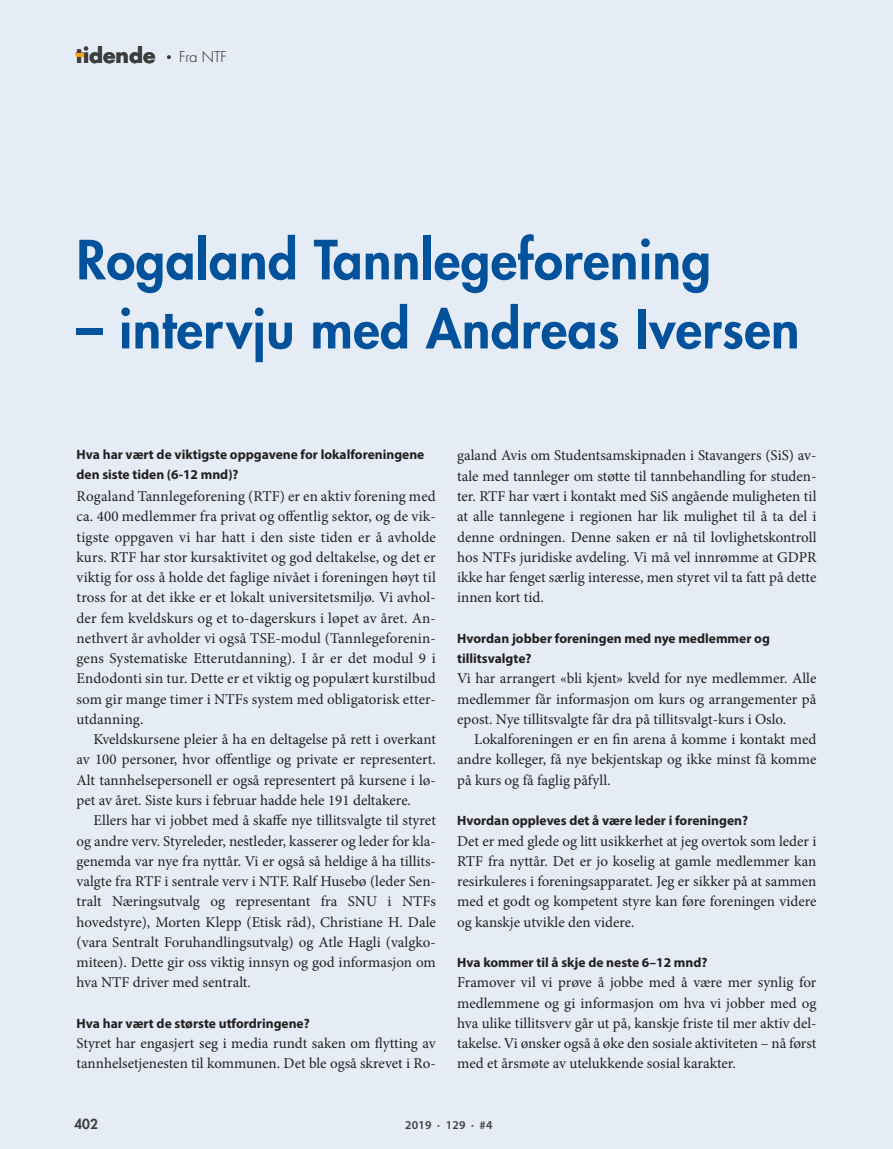
<style>
.page{position:relative;width:893px;height:1149px;background:#fff}
.page>*{position:absolute;margin:0;border:0;box-sizing:border-box;transform-origin:0 0}
.t1{font:800 52.5px "Futura";letter-spacing:.01em;color:#01529b}
.t2{font:700 20.4px "Futura Std";color:#3e3e3f}
.t3{font:15px/20.2px "Minion Pro";color:#231f20;text-align:justify}
.t4{font:300 14.4px "Futura Std";color:#231f20}
.t5{font:700 13.5px/20.2px "Myriad Pro";color:#231f20}
.t6{font:800 13.5px "Futura Std";color:#3e3e3f}
.t7{font:600 12px "Myriad Pro";letter-spacing:.02em;color:#3e3e3f}
</style>
<div class="page">
<div style="left:0;top:0;width:893px;height:1148px;background:#e5ecf5"></div>
<svg style="left:167px;top:55px;width:4px;height:4px"></svg>
<svg style="left:76px;top:53px;width:7px;height:3px"></svg>
<h2 class="t2" style="left:76px;top:42px;width:81px">tidende</h2>
<p class="t4" style="left:179px;top:48px;width:49px">Fra NTF</p>
<h1 class="t1" style="left:77px;top:225px;width:636px">Rogaland Tannlegeforening</h1>
<h1 class="t1" style="left:77px;top:294px;width:724px">– intervju med Andreas Iversen</h1>
<p class="t5" style="left:77px;top:443px;width:349px">Hva har vært de viktigste oppgavene for lokalforeningene den siste tiden (6-12 mnd)?</p>
<p class="t3" style="left:77px;top:486px;width:361px">Rogaland Tannlegeforening (RTF) er en aktiv forening med ca. 400 medlemmer fra privat og offentlig sektor, og de vik&shy;tigste oppgaven vi har hatt i den siste tiden er å avholde kurs. RTF har stor kursaktivitet og god deltakelse, og det er viktig for oss å holde det faglige nivået i foreningen høyt til tross for at det ikke er et lokalt universitetsmiljø. Vi avhol&shy;der fem kveldskurs og et to-dagerskurs i løpet av året. An&shy;nethvert år avholder vi også TSE-modul (Tannlegeforenin&shy;gens Systematiske Etterutdanning). I år er det modul 9 i Endodonti sin tur. Dette er et viktig og populært kurstilbud som gir mange timer i NTFs system med obligatorisk etter&shy;utdanning.</p>
<p class="t3" style="left:77px;top:729px;width:361px;text-indent:17px">Kveldskursene pleier å ha en deltagelse på rett i overkant av 100 personer, hvor offentlige og private er representert.<br>Alt tannhelsepersonell er også representert på kursene i lø&shy;pet av året. Siste kurs i februar hadde hele 191 deltakere.</p>
<p class="t3" style="left:77px;top:810px;width:361px;text-indent:17px">Ellers har vi jobbet med å skaffe nye tillitsvalgte til styret og andre verv. Styreleder, nestleder, kasserer og leder for kla&shy;genemda var nye fra nyttår. Vi er også så heldige å ha tillits&shy;valgte fra RTF i sentrale verv i NTF. Ralf Husebø (leder Sen&shy;tralt Næringsutvalg og representant fra SNU i NTFs hovedstyre), Morten Klepp (Etisk råd), Christiane H. Dale (vara Sentralt Foruhandlingsutvalg) og Atle Hagli (valgko&shy;miteen). Dette gir oss viktig innsyn og god informasjon om hva NTF driver med sentralt.</p>
<p class="t5" style="left:77px;top:1012px;width:235px">Hva har vært de største utfordringene?</p>
<p class="t3" style="left:77px;top:1032px;width:361px">Styret har engasjert seg i media rundt saken om flytting av tannhelsetjenesten til kommunen. Det ble også skrevet i Ro-</p>
<p class="t3" style="left:457px;top:445px;width:361px">galand Avis om Studentsamskipnaden i Stavangers (SiS) av&shy;tale med tannleger om støtte til tannbehandling for studen&shy;ter. RTF har vært i kontakt med SiS angående muligheten til at alle tannlegene i regionen har lik mulighet til å ta del i denne ordningen. Denne saken er nå til lovlighetskontroll hos NTFs juridiske avdeling. Vi må vel innrømme at GDPR ikke har fenget særlig interesse, men styret vil ta fatt på dette innen kort tid.</p>
<p class="t5" style="left:457px;top:627px;width:314px">Hvordan jobber foreningen med nye medlemmer og tillitsvalgte?</p>
<p class="t3" style="left:457px;top:668px;width:361px">Vi har arrangert «bli kjent» kveld for nye medlemmer. Alle medlemmer får informasjon om kurs og arrangementer på epost. Nye tillitsvalgte får dra på tillitsvalgt-kurs i Oslo.</p>
<p class="t3" style="left:457px;top:729px;width:361px;text-indent:17px">Lokalforeningen er en fin arena å komme i kontakt med andre kolleger, få nye bekjentskap og ikke minst få komme på kurs og få faglig påfyll.</p>
<p class="t5" style="left:457px;top:809px;width:292px">Hvordan oppleves det å være leder i foreningen?</p>
<p class="t3" style="left:457px;top:830px;width:361px">Det er med glede og litt usikkerhet at jeg overtok som leder i RTF fra nyttår. Det er jo koselig at gamle medlemmer kan resirkuleres i foreningsapparatet. Jeg er sikker på at sammen med et godt og kompetent styre kan føre foreningen videre og kanskje utvikle den videre.</p>
<p class="t5" style="left:457px;top:951px;width:252px">Hva kommer til å skje de neste 6–12 mnd?</p>
<p class="t3" style="left:457px;top:972px;width:361px">Framover vil vi prøve å jobbe med å være mer synlig for medlemmene og gi informasjon om hva vi jobber med og hva ulike tillitsverv går ut på, kanskje friste til mer aktiv del&shy;takelse. Vi ønsker også å øke den sosiale aktiviteten – nå først med et årsmøte av utelukkende sosial karakter.</p>
<p class="t6" style="left:74px;top:1115px;width:25px">402</p>
<p class="t7" style="left:405px;top:1117px;width:89px">2019 · 129 · #4</p>
</div>
